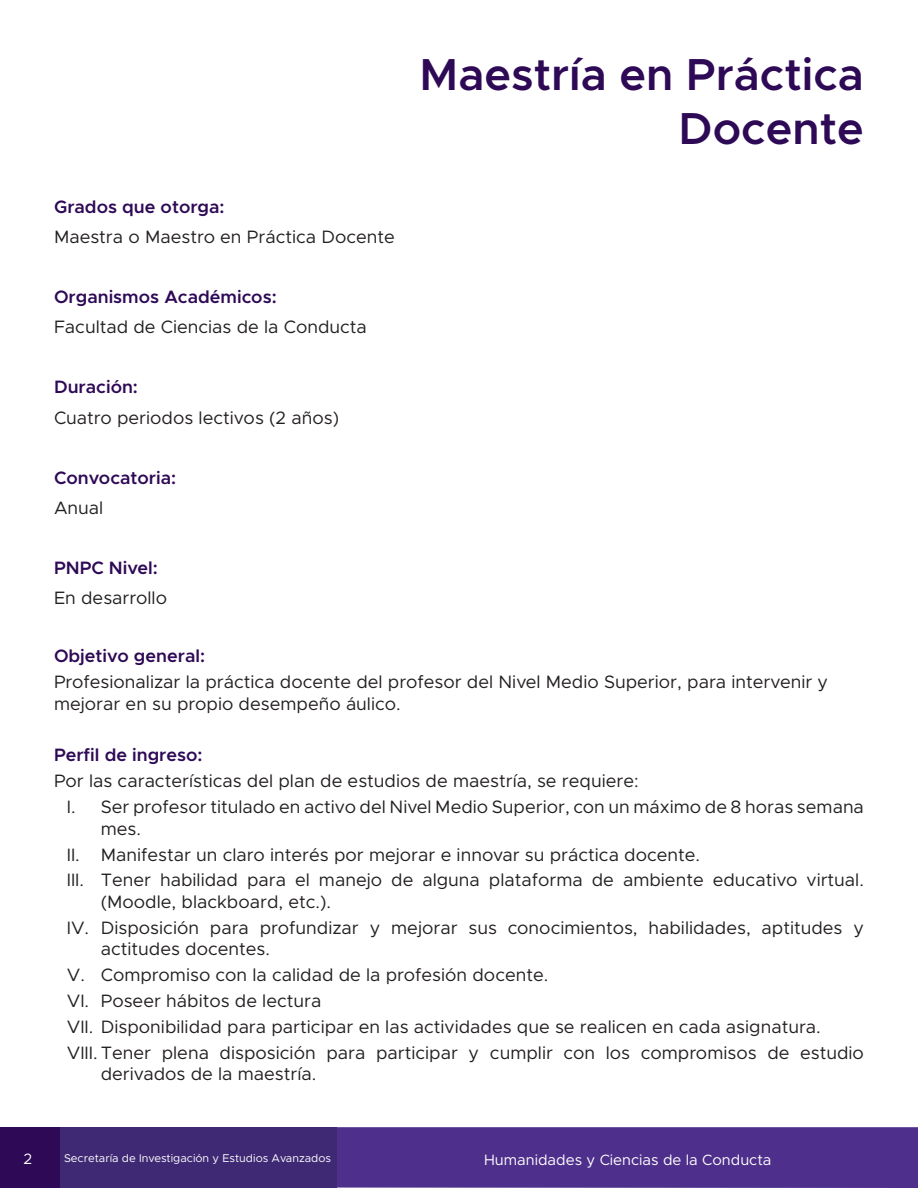
<style>
.page{position:relative;width:918px;height:1188px;background:#fff}
.page>*{position:absolute;margin:0;border:0;box-sizing:border-box;transform-origin:0 0}
.t1{font:600 45px "Metropolis";color:#2e0955}
.t2{font:18px/21.6px "Metropolis";color:#231f20}
.t3{font:600 18px "Metropolis";color:#2e0955}
.t4{font:15px "Metropolis";color:#fff}
.t5{font:11.25px "Metropolis";color:#fff}
</style>
<div class="page">
<div style="left:337px;top:1127px;width:581px;height:61px;background:#4e2f8c"></div>
<div style="left:60px;top:1127px;width:277px;height:61px;background:#402974"></div>
<div style="left:0;top:1127px;width:60px;height:61px;background:#2e0955"></div>
<p class="t3" style="left:54px;top:195px;width:172px">Grados que otorga:</p>
<p class="t2" style="left:54px;top:226px;width:343px">Maestra o Maestro en Práctica Docente</p>
<p class="t3" style="left:54px;top:286px;width:224px">Organismos Académicos:</p>
<p class="t2" style="left:54px;top:316px;width:314px">Facultad de Ciencias de la Conducta</p>
<p class="t3" style="left:54px;top:376px;width:85px">Duración:</p>
<p class="t2" style="left:54px;top:407px;width:287px">Cuatro periodos lectivos (2 años)</p>
<p class="t3" style="left:54px;top:466px;width:124px">Convocatoria:</p>
<p class="t2" style="left:54px;top:497px;width:51px">Anual</p>
<p class="t3" style="left:54px;top:557px;width:105px">PNPC Nivel:</p>
<p class="t2" style="left:54px;top:587px;width:115px">En desarrollo</p>
<p class="t1" style="left:420px;top:46px;width:446px">Maestría en Práctica</p>
<p class="t1" style="left:679px;top:100px;width:187px">Docente</p>
<p class="t3" style="left:54px;top:645px;width:153px">Objetivo general:</p>
<p class="t2" style="left:54px;top:671px;width:776px">Profesionalizar la práctica docente del profesor del Nivel Medio Superior, para intervenir y mejorar en su propio desempeño áulico.</p>
<p class="t3" style="left:54px;top:744px;width:150px">Perfil de ingreso:</p>
<p class="t2" style="left:54px;top:770px;width:586px">Por las características del plan de estudios de maestría, se requiere:</p>
<p class="t2" style="left:101px;top:796px;width:765px;text-indent:-34px">I. Ser profesor titulado en activo del Nivel Medio Superior, con un máximo de 8 horas semana mes.</p>
<p class="t2" style="left:67px;top:844px;width:635px">II. Manifestar un claro interés por mejorar e innovar su práctica docente.</p>
<p class="t2" style="left:101px;top:869px;width:765px;text-indent:-34px">III. Tener habilidad para el manejo de alguna plataforma de ambiente educativo virtual. (Moodle, blackboard, etc.).</p>
<p class="t2" style="left:101px;top:917px;width:765px;text-indent:-34px">IV. Disposición para profundizar y mejorar sus conocimientos, habilidades, aptitudes y actitudes docentes.</p>
<p class="t2" style="left:67px;top:964px;width:483px">V. Compromiso con la calidad de la profesión docente.</p>
<p class="t2" style="left:67px;top:990px;width:256px">VI. Poseer hábitos de lectura</p>
<p class="t2" style="left:67px;top:1016px;width:756px">VII. Disponibilidad para participar en las actividades que se realicen en cada asignatura.</p>
<p class="t2" style="left:101px;top:1042px;width:765px;text-indent:-34px">VIII. Tener plena disposición para participar y cumplir con los compromisos de estudio derivados de la maestría.</p>
<p class="t4" style="left:24px;top:1149px;width:10px">2</p>
<p class="t5" style="left:64px;top:1151px;width:269px">Secretaría de Investigación y Estudios Avanzados</p>
<p class="t4" style="left:484px;top:1151px;width:289px">Humanidades y Ciencias de la Conducta</p>
</div>
